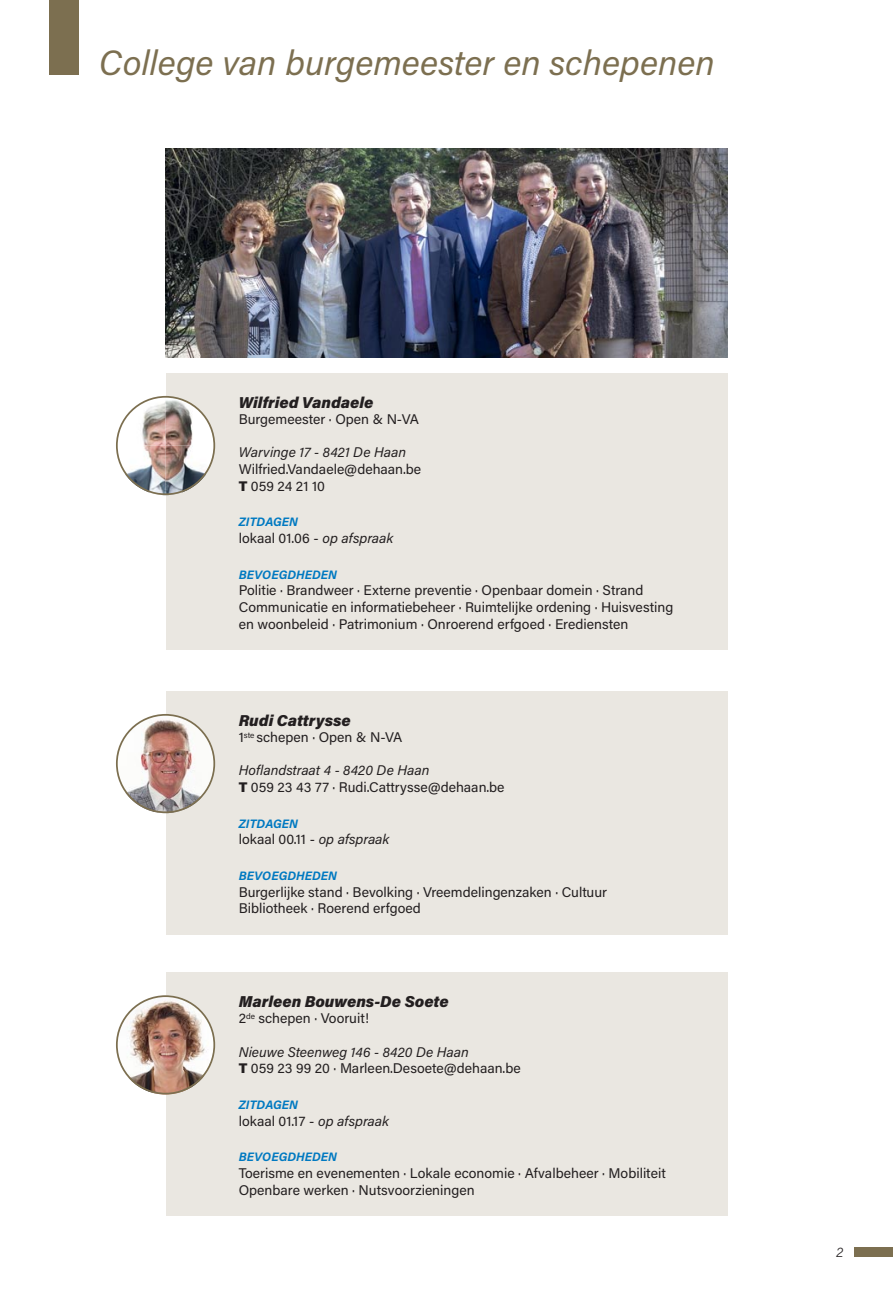
<style>
.page{position:relative;width:893px;height:1290px;background:#fff}
.page>*{position:absolute;margin:0;border:0;box-sizing:border-box;transform-origin:0 0}
.t1{font:italic 35px "Acumin Pro";color:#7c6f50}
.t2{font:italic 900 15.75px "Acumin Pro";color:#231f20}
.t3{font:14px/16.6px "Acumin Pro";color:#231f20}
.t4{font:italic 14px "Acumin Pro";color:#231f20}
.t5{font:italic 300 14px "Acumin Pro";color:#231f20}
.t6{font:italic 700 12.25px "Acumin Pro";color:#0079c1}
.s1{font-weight:900}
.s2{font-style:italic}
</style>
<div class="page">
<div style="left:855px;top:1247px;width:38px;height:10px;background:#7c6f50"></div>
<img style="left:166px;top:149px;width:561px;height:209px">
<div style="left:166px;top:373px;width:561px;height:277px;background:#eae7e1"></div>
<div style="left:166px;top:691px;width:561px;height:243px;background:#eae7e1"></div>
<img style="left:116px;top:714px;width:99px;height:99px;border-radius:50%">
<div style="left:116px;top:714px;width:99px;height:99px;border:2px solid #7c6f50;border-radius:50%"></div>
<div style="left:50px;top:0;width:29px;height:74px;background:#7c6f50"></div>
<div style="left:166px;top:972px;width:561px;height:243px;background:#eae7e1"></div>
<img style="left:116px;top:995px;width:99px;height:99px;border-radius:50%">
<div style="left:116px;top:995px;width:99px;height:99px;border:2px solid #7c6f50;border-radius:50%"></div>
<img style="left:117px;top:397px;width:97px;height:97px">
<div style="left:116px;top:396px;width:99px;height:99px;border:2px solid #7c6f50;border-radius:50%"></div>
<h1 class="t1" style="left:99px;top:46px;width:617px">College van burgemeester en schepenen</h1>
<p class="t2" style="left:239px;top:394px;width:136px">Wilfried Vandaele</p>
<p class="t3" style="left:239px;top:412px;width:182px">Burgemeester · Open &amp; N-VA</p>
<p class="t4" style="left:239px;top:446px;width:169px">Warvinge 17 - 8421 De Haan</p>
<p class="t3" style="left:239px;top:462px;width:184px">Wilfried.Vandaele@dehaan.be<br><span class="s1">T</span> 059 24 21 10</p>
<p class="t6" style="left:239px;top:516px;width:61px">ZITDAGEN</p>
<p class="t3" style="left:239px;top:531px;width:156px">lokaal 01.06 - <span class="s2">op afspraak</span></p>
<p class="t6" style="left:239px;top:568px;width:100px">BEVOEGDHEDEN</p>
<p class="t3" style="left:239px;top:583px;width:436px">Politie · Brandweer · Externe preventie · Openbaar domein · Strand<br>Communicatie en informatiebeheer · Ruimtelijke ordening · Huisvesting en woonbeleid · Patrimonium · Onroerend erfgoed · Erediensten</p>
<p class="t2" style="left:239px;top:712px;width:114px">Rudi Cattrysse</p>
<p class="t3" style="left:239px;top:730px;width:165px">1<sup>ste</sup> schepen · Open &amp; N-VA</p>
<p class="t3" style="left:239px;top:763px;width:267px"><span class="s2">Hoflandstraat 4 - 8420 De Haan<br></span><span class="s1">T</span> 059 23 43 77 · Rudi.Cattrysse@dehaan.be</p>
<p class="t6" style="left:239px;top:817px;width:61px">ZITDAGEN</p>
<p class="t3" style="left:239px;top:832px;width:152px">lokaal 00.11 - <span class="s2">op afspraak</span></p>
<p class="t6" style="left:239px;top:870px;width:100px">BEVOEGDHEDEN</p>
<p class="t3" style="left:239px;top:884px;width:370px">Burgerlijke stand · Bevolking · Vreemdelingenzaken · Cultuur<br>Bibliotheek · Roerend erfgoed</p>
<p class="t2" style="left:239px;top:994px;width:212px">Marleen Bouwens-De Soete</p>
<p class="t3" style="left:239px;top:1011px;width:132px">2<sup>de</sup> schepen · Vooruit!</p>
<p class="t3" style="left:239px;top:1044px;width:284px"><span class="s2">Nieuwe Steenweg 146 - 8420 De Haan<br></span><span class="s1">T</span> 059 23 99 20 · Marleen.Desoete@dehaan.be</p>
<p class="t6" style="left:239px;top:1099px;width:61px">ZITDAGEN</p>
<p class="t3" style="left:239px;top:1113px;width:152px">lokaal 01.17 - <span class="s2">op afspraak</span></p>
<p class="t6" style="left:239px;top:1151px;width:100px">BEVOEGDHEDEN</p>
<p class="t3" style="left:239px;top:1165px;width:429px">Toerisme en evenementen · Lokale economie · Afvalbeheer · Mobiliteit<br>Openbare werken · Nutsvoorzieningen</p>
<p class="t5" style="left:836px;top:1245px;width:8px">2</p>
</div>
